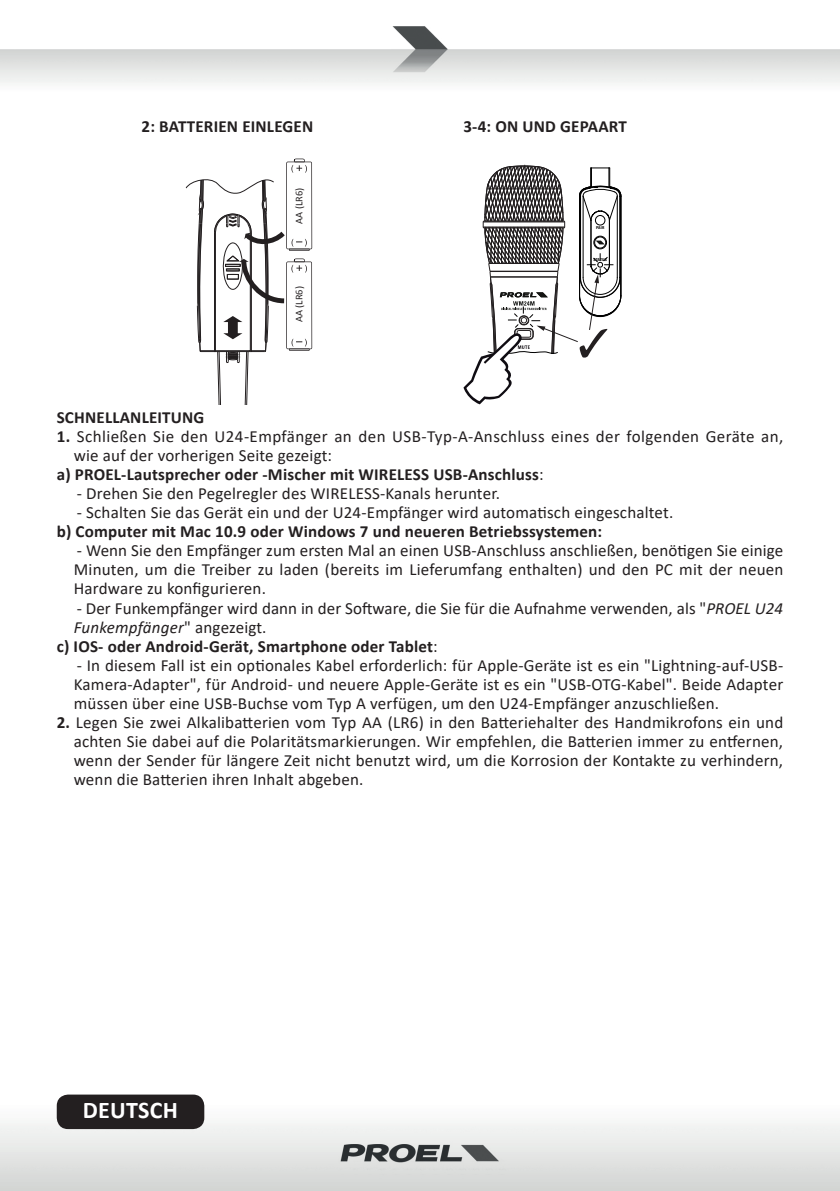
<style>
.page{position:relative;width:840px;height:1191px;background:#fff}
.page>*{position:absolute;margin:0;border:0;box-sizing:border-box;transform-origin:0 0}
.t1{font:700 24px "Calibri";letter-spacing:.01em;color:#fff}
.t2{font:17px/19px "Calibri";letter-spacing:.01em;color:#231f20;text-align:justify}
.t3{font:700 17px "Calibri";letter-spacing:.01em;color:#231f20}
.t4{font:italic 17px "Calibri";letter-spacing:.01em;color:#231f20}
.t5{font:10.4px "Calibri";color:#231f20}
.t6{font:700 condensed 4px "Univers";letter-spacing:.04em;color:#000}
.s1{font-weight:700}
.s2{font-weight:400}
.s3{font-style:italic}
.s4{font-style:normal}
</style>
<div class="page">
<img style="left:0;top:1095px;width:840px;height:96px">
<img style="left:0;top:26px;width:839px;height:57px">
<div style="left:57px;top:1094px;width:147px;height:35px;background:#231f20;border-radius:11px"></div>
<svg style="left:185px;top:159px;width:127px;height:245px"></svg>
<svg style="left:463px;top:164px;width:158px;height:240px"></svg>
<p class="t3" style="left:141px;top:114px;width:173px">2: BATTERIEN EINLEGEN</p>
<p class="t3" style="left:463px;top:114px;width:165px">3-4: ON UND GEPAART</p>
<p class="t5" style="left:292px;top:224px;width:37px;rotate:-90deg">AA (LR6)</p>
<p class="t5" style="left:292px;top:322px;width:37px;rotate:-90deg">AA (LR6)</p>
<p class="t6" style="left:595px;top:225px;width:10px">PAIR</p>
<p class="t6" style="left:593px;top:257px;width:15px">STATUS</p>
<p class="t3" style="left:57px;top:406px;width:149px">SCHNELLANLEITUNG</p>
<p class="t2" style="left:57px;top:427px;width:727px"><span class="s1">1.</span> Schließen Sie den U24-Empfänger an den USB-Typ-A-Anschluss eines der folgenden Geräte an,</p>
<p class="t2" style="left:74px;top:446px;width:260px">wie auf der vorherigen Seite gezeigt:</p>
<p class="t3" style="left:57px;top:463px;width:488px">a) PROEL-Lautsprecher oder -Mischer mit WIRELESS USB-Anschluss<span class="s2">:</span></p>
<p class="t2" style="left:77px;top:484px;width:424px">- Drehen Sie den Pegelregler des WIRELESS-Kanals herunter.</p>
<p class="t2" style="left:77px;top:503px;width:597px">- Schalten Sie das Gerät ein und der U24-Empfänger wird automatisch eingeschaltet.</p>
<p class="t3" style="left:57px;top:520px;width:546px">b) Computer mit Mac 10.9 oder Windows 7 und neueren Betriebssystemen:</p>
<p class="t2" style="left:74px;top:541px;width:710px">- Wenn Sie den Empfänger zum ersten Mal an einen USB-Anschluss anschließen, benötigen Sie einige Minuten, um die Treiber zu laden (bereits im Lieferumfang enthalten) und den PC mit der neuen Hardware zu konfigurieren.</p>
<p class="t2" style="left:77px;top:598px;width:707px">- Der Funkempfänger wird dann in der Software, die Sie für die Aufnahme verwenden, als "<span class="s3">PROEL U24</span></p>
<p class="t4" style="left:74px;top:615px;width:194px">Funkempfänger<span class="s4">" angezeigt.</span></p>
<p class="t3" style="left:57px;top:634px;width:382px">c) IOS- oder Android-Gerät, Smartphone oder Tablet<span class="s2">:</span></p>
<p class="t2" style="left:74px;top:655px;width:710px">- In diesem Fall ist ein optionales Kabel erforderlich: für Apple-Geräte ist es ein "Lightning-auf-USB-Kamera-Adapter", für Android- und neuere Apple-Geräte ist es ein "USB-OTG-Kabel". Beide Adapter müssen über eine USB-Buchse vom Typ A verfügen, um den U24-Empfänger anzuschließen.</p>
<p class="t2" style="left:74px;top:712px;width:710px;text-indent:-17px"><span class="s1">2.</span> Legen Sie zwei Alkalibatterien vom Typ AA (LR6) in den Batteriehalter des Handmikrofons ein und achten Sie dabei auf die Polaritätsmarkierungen. Wir empfehlen, die Batterien immer zu entfernen, wenn der Sender für längere Zeit nicht benutzt wird, um die Korrosion der Kontakte zu verhindern, wenn die Batterien ihren Inhalt abgeben.</p>
<h1 class="t1" style="left:83px;top:1093px;width:97px">DEUTSCH</h1>
</div>
